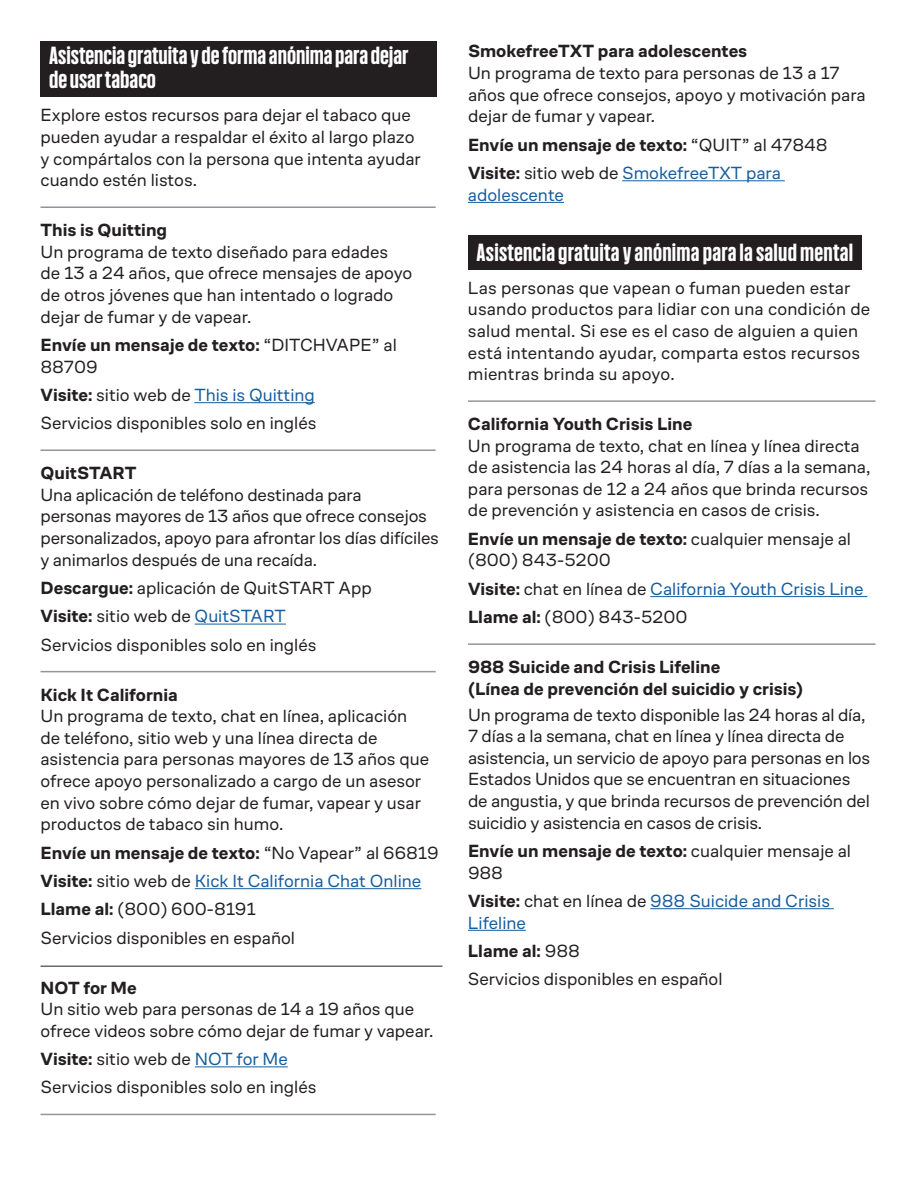
<style>
.page{position:relative;width:918px;height:1188px;background:#fff}
.page>*{position:absolute;margin:0;border:0;box-sizing:border-box;transform-origin:0 0}
.t1{font:500 25.5px/24px "Co Fo Kak";color:#fff}
.t2{font:18px/21.6px "Co Fo Sans";color:#231f20}
.t3{font:700 18px/21.6px "Co Fo Sans";color:#231f20}
.t4{font:18px/21.6px "Co Fo Sans";color:#175d9e}
.s1{font-weight:400}
.s2{font-weight:700;color:#231f20}
.s3{color:#231f20}
.s4{font-weight:700}
.s5{color:#175d9e}
</style>
<div class="page">
<hr style="left:40px;top:206px;width:396px;height:2px;background:#939598">
<hr style="left:194px;top:402px;width:121px;height:1px;background:#175d9e">
<hr style="left:40px;top:449px;width:396px;height:2px;background:#939598">
<hr style="left:195px;top:624px;width:91px;height:1px;background:#175d9e">
<hr style="left:40px;top:671px;width:396px;height:1px;background:#939598">
<hr style="left:195px;top:888px;width:226px;height:1px;background:#175d9e">
<hr style="left:40px;top:966px;width:402px;height:1px;background:#231f20">
<hr style="left:195px;top:1066px;width:93px;height:1px;background:#175d9e">
<hr style="left:40px;top:1114px;width:396px;height:1px;background:#939598">
<hr style="left:622px;top:180px;width:163px;height:1px;background:#175d9e">
<hr style="left:468px;top:202px;width:96px;height:1px;background:#175d9e">
<hr style="left:468px;top:400px;width:408px;height:2px;background:#939598">
<hr style="left:650px;top:596px;width:217px;height:1px;background:#175d9e">
<hr style="left:468px;top:643px;width:408px;height:2px;background:#939598">
<hr style="left:650px;top:908px;width:184px;height:1px;background:#175d9e">
<hr style="left:468px;top:930px;width:58px;height:1px;background:#175d9e">
<div style="left:40px;top:41px;width:397px;height:56px;background:#231f20"></div>
<div style="left:468px;top:235px;width:394px;height:35px;background:#231f20"></div>
<h2 class="t1" style="left:49px;top:44px;width:361px">Asistencia gratuita y de forma anónima para dejar de usar tabaco</h2>
<p class="t2" style="left:40px;top:105px;width:382px">Explore estos recursos para dejar el tabaco que pueden ayudar a respaldar el éxito al largo plazo y compártalos con la persona que intenta ayudar cuando estén listos.</p>
<h3 class="t3" style="left:40px;top:220px;width:128px">This is Quitting</h3>
<p class="t2" style="left:40px;top:241px;width:373px">Un programa de texto diseñado para edades<br>de 13 a 24 años, que ofrece mensajes de apoyo de otros jóvenes que han intentado o logrado dejar de fumar y de vapear.</p>
<p class="t3" style="left:40px;top:334px;width:358px">Envíe un mensaje de texto: <span class="s1">“DITCHVAPE” al<br>88709</span></p>
<p class="t4" style="left:40px;top:384px;width:276px"><span class="s2">Visite:</span> <span class="s3">sitio web de</span> This is Quitting</p>
<p class="t2" style="left:40px;top:412px;width:277px">Servicios disponibles solo en inglés</p>
<h3 class="t3" style="left:40px;top:463px;width:98px">QuitSTART</h3>
<p class="t2" style="left:40px;top:484px;width:400px">Una aplicación de teléfono destinada para<br>personas mayores de 13 años que ofrece consejos personalizados, apoyo para afrontar los días difíciles y animarlos después de una recaída.</p>
<p class="t2" style="left:40px;top:577px;width:333px"><span class="s4">Descargue:</span> aplicación de QuitSTART App</p>
<p class="t2" style="left:40px;top:605px;width:247px"><span class="s4">Visite:</span> sitio web de <span class="s5">QuitSTART</span></p>
<p class="t2" style="left:40px;top:634px;width:277px">Servicios disponibles solo en inglés</p>
<h3 class="t3" style="left:40px;top:684px;width:139px">Kick It California</h3>
<p class="t2" style="left:40px;top:705px;width:390px">Un programa de texto, chat en línea, aplicación de teléfono, sitio web y una línea directa de asistencia para personas mayores de 13 años que ofrece apoyo personalizado a cargo de un asesor en vivo sobre cómo dejar de fumar, vapear y usar productos de tabaco sin humo.</p>
<p class="t3" style="left:40px;top:842px;width:400px">Envíe un mensaje de texto: <span class="s1">“No Vapear” al 66819</span></p>
<p class="t4" style="left:40px;top:870px;width:382px"><span class="s2">Visite:</span> <span class="s3">sitio web de</span> Kick It California Chat Online</p>
<p class="t2" style="left:40px;top:898px;width:217px"><span class="s4">Llame al:</span> (800) 600-8191</p>
<p class="t2" style="left:40px;top:927px;width:256px">Servicios disponibles en español</p>
<h3 class="t3" style="left:40px;top:977px;width:98px">NOT for Me</h3>
<p class="t2" style="left:40px;top:998px;width:394px">Un sitio web para personas de 14 a 19 años que ofrece videos sobre cómo dejar de fumar y vapear.</p>
<p class="t2" style="left:40px;top:1048px;width:249px"><span class="s4">Visite:</span> sitio web de <span class="s5">NOT for Me</span></p>
<p class="t2" style="left:40px;top:1077px;width:277px">Servicios disponibles solo en inglés</p>
<h3 class="t3" style="left:468px;top:41px;width:281px">SmokefreeTXT para adolescentes</h3>
<p class="t2" style="left:468px;top:62px;width:399px">Un programa de texto para personas de 13 a 17 años que ofrece consejos, apoyo y motivación para dejar de fumar y vapear.</p>
<p class="t3" style="left:468px;top:134px;width:361px">Envíe un mensaje de texto: <span class="s1">“QUIT” al 47848</span></p>
<p class="t4" style="left:468px;top:162px;width:314px"><span class="s2">Visite:</span> <span class="s3">sitio web de</span> SmokefreeTXT para adolescente</p>
<h2 class="t1" style="left:477px;top:241px;width:378px">Asistencia gratuita y anónima para la salud mental</h2>
<p class="t2" style="left:468px;top:277px;width:404px">Las personas que vapean o fuman pueden estar usando productos para lidiar con una condición de salud mental. Si ese es el caso de alguien a quien está intentando ayudar, comparta estos recursos mientras brinda su apoyo.</p>
<h3 class="t3" style="left:468px;top:413px;width:226px">California Youth Crisis Line</h3>
<p class="t2" style="left:468px;top:435px;width:404px">Un programa de texto, chat en línea y línea directa de asistencia las 24 horas al día, 7 días a la semana, para personas de 12 a 24 años que brinda recursos de prevención y asistencia en casos de crisis.</p>
<p class="t2" style="left:468px;top:528px;width:385px"><span class="s4">Envíe un mensaje de texto:</span> cualquier mensaje al (800) 843-5200</p>
<p class="t4" style="left:468px;top:578px;width:397px"><span class="s2">Visite:</span> <span class="s3">chat en línea de</span> California Youth Crisis Line</p>
<p class="t2" style="left:468px;top:606px;width:221px"><span class="s4">Llame al:</span> (800) 843-5200</p>
<h3 class="t3" style="left:468px;top:656px;width:337px">988 Suicide and Crisis Lifeline<br>(Línea de prevención del suicidio y crisis)</h3>
<p class="t2" style="left:468px;top:704px;width:404px">Un programa de texto disponible las 24 horas al día, 7 días a la semana, chat en línea y línea directa de asistencia, un servicio de apoyo para personas en los Estados Unidos que se encuentran en situaciones de angustia, y que brinda recursos de prevención del suicidio y asistencia en casos de crisis.</p>
<p class="t3" style="left:468px;top:840px;width:385px">Envíe un mensaje de texto: <span class="s1">cualquier mensaje al<br>988</span></p>
<p class="t4" style="left:468px;top:890px;width:363px"><span class="s2">Visite:</span> <span class="s3">chat en línea de</span> 988 Suicide and Crisis<br>Lifeline</p>
<p class="t3" style="left:468px;top:940px;width:114px">Llame al: <span class="s1">988</span></p>
<p class="t2" style="left:468px;top:968px;width:256px">Servicios disponibles en español</p>
</div>
